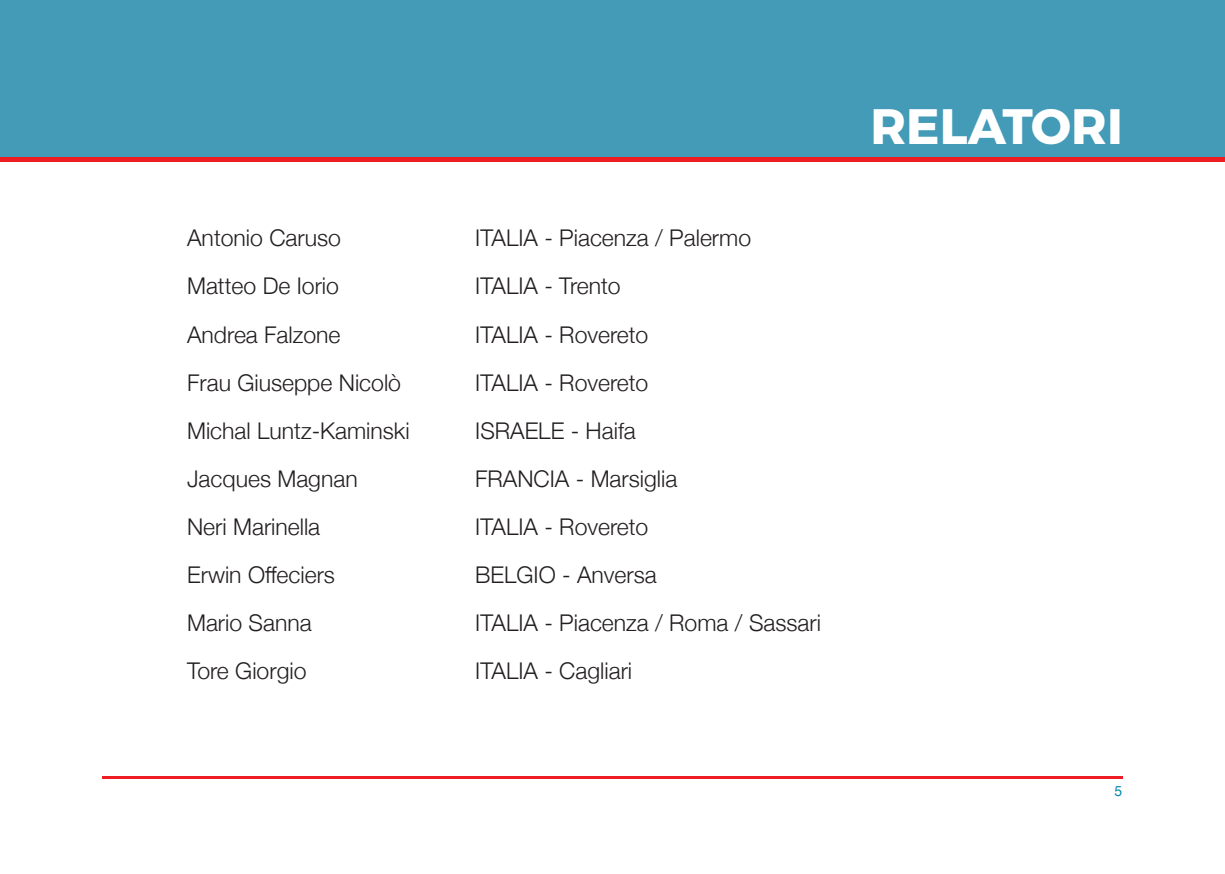
<style>
.page{position:relative;width:1225px;height:874px;background:#fff}
.page>*{position:absolute;margin:0;border:0;box-sizing:border-box;transform-origin:0 0}
.t1{font:700 49.6px "Montserrat";color:#fff}
.t2{font:300 23px "Helvetica Neue";color:#231f20}
.t3{font:500 16px "Helvetica Neue";letter-spacing:.78em;color:#fff}
.t4{font:14px "Helvetica Neue";color:#0085ae}
</style>
<div class="page">
<div style="left:0;top:0;width:1225px;height:159px;background:#439bb7"></div>
<hr style="left:102px;top:775px;width:1021px;height:3px;background:#ee1d23">
<hr style="left:0;top:158px;width:1225px;height:4px;background:#ee1d23">
<p class="t3" style="left:820px;top:102px;width:106px">NERVO</p>
<p class="t3" style="left:954px;top:102px;width:167px">FACCIALE</p>
<h1 class="t1" style="left:870px;top:96px;width:254px">RELATORI</h1>
<p class="t2" style="left:187px;top:219px;width:155px">Antonio Caruso</p>
<p class="t2" style="left:475px;top:219px;width:277px">ITALIA - Piacenza / Palermo</p>
<p class="t2" style="left:187px;top:267px;width:153px">Matteo De Iorio</p>
<p class="t2" style="left:475px;top:267px;width:147px">ITALIA - Trento</p>
<p class="t2" style="left:187px;top:315px;width:155px">Andrea Falzone</p>
<p class="t2" style="left:475px;top:315px;width:175px">ITALIA - Rovereto</p>
<p class="t2" style="left:187px;top:363px;width:215px">Frau Giuseppe Nicolò</p>
<p class="t2" style="left:475px;top:363px;width:175px">ITALIA - Rovereto</p>
<p class="t2" style="left:187px;top:411px;width:224px">Michal Luntz-Kaminski</p>
<p class="t2" style="left:475px;top:411px;width:162px">ISRAELE - Haifa</p>
<p class="t2" style="left:187px;top:459px;width:172px">Jacques Magnan</p>
<p class="t2" style="left:475px;top:459px;width:204px">FRANCIA - Marsiglia</p>
<p class="t2" style="left:187px;top:507px;width:135px">Neri Marinella</p>
<p class="t2" style="left:475px;top:507px;width:175px">ITALIA - Rovereto</p>
<p class="t2" style="left:187px;top:555px;width:149px">Erwin Offeciers</p>
<p class="t2" style="left:475px;top:555px;width:183px">BELGIO - Anversa</p>
<p class="t2" style="left:187px;top:603px;width:126px">Mario Sanna</p>
<p class="t2" style="left:475px;top:603px;width:347px">ITALIA - Piacenza / Roma / Sassari</p>
<p class="t2" style="left:187px;top:651px;width:121px">Tore Giorgio</p>
<p class="t2" style="left:475px;top:651px;width:158px">ITALIA - Cagliari</p>
<p class="t4" style="left:1114px;top:781px;width:9px">5</p>
</div>
